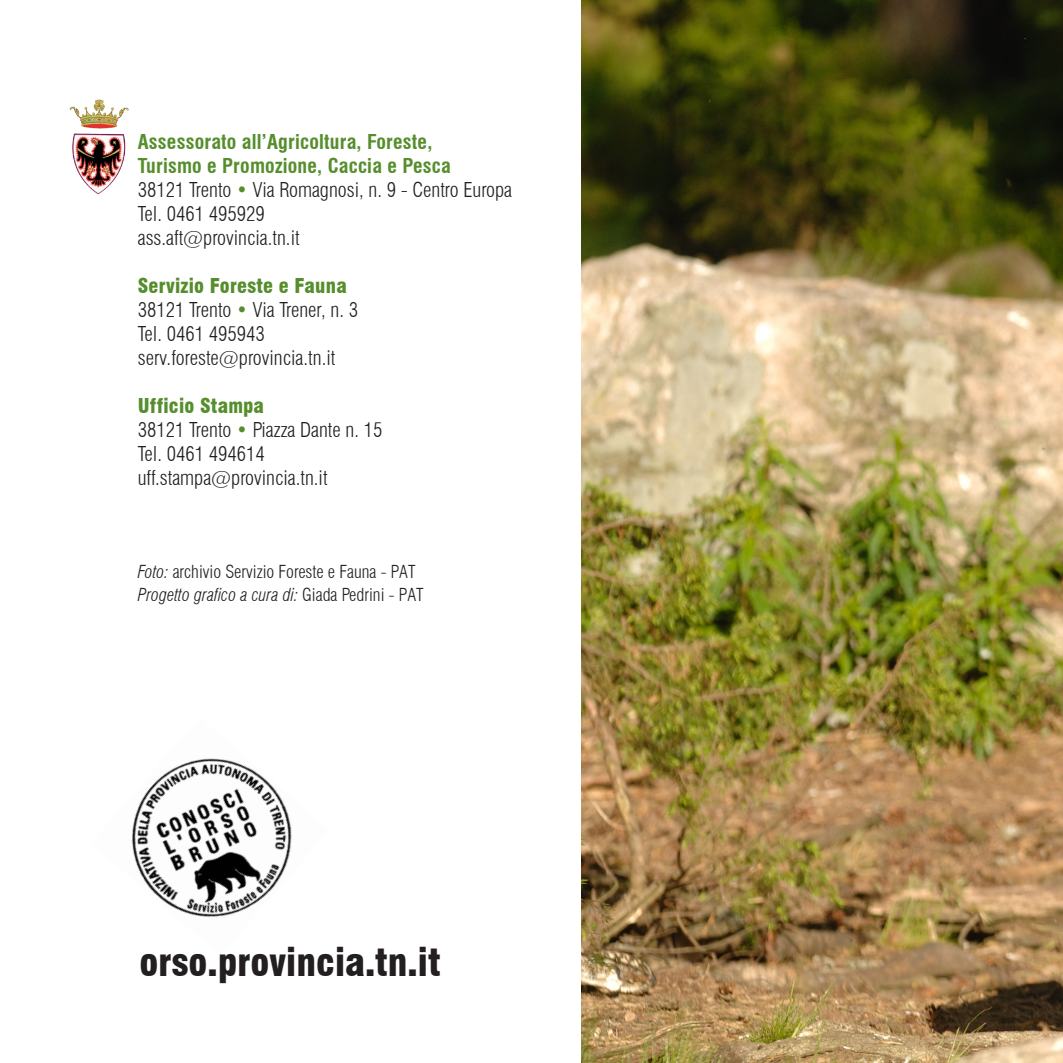
<style>
.page{position:relative;width:1063px;height:1063px;background:#fff}
.page>*{position:absolute;margin:0;border:0;box-sizing:border-box;transform-origin:0 0}
.t1{font:900 condensed 38.25px "Swiss 721 BT";color:#231f20}
.t2{font:300 condensed 20px "Swiss 721 BT";color:#231f20}
.t3{font:700 condensed 20px "Swiss 721 BT";letter-spacing:.01em;color:#568e2d}
.t4{font:900 condensed 20px "Swiss 721 BT";letter-spacing:.01em;color:#568e2d}
.t5{font:italic 300 condensed 17.5px "Swiss 721 BT";color:#231f20}
.t6{font:300 condensed 17.5px "Swiss 721 BT";color:#231f20}
.s1{color:#568e2d}
.s2{font-style:italic}
.s3{font-style:normal}
</style>
<div class="page">
<img style="left:131px;top:758px;width:161px;height:159px">
<img style="left:79px;top:99px;width:20px;height:18px">
<img style="left:581px;top:0;width:482px;height:1063px">
<p class="t3" style="left:138px;top:130px;width:296px">Assessorato all’Agricoltura, Foreste,</p>
<p class="t3" style="left:138px;top:154px;width:314px">Turismo e Promozione, Caccia e Pesca</p>
<p class="t2" style="left:138px;top:178px;width:376px">38121 Trento <span class="s1">•</span> Via Romagnosi, n. 9 - Centro Europa</p>
<p class="t2" style="left:138px;top:202px;width:129px">Tel. 0461 495929</p>
<p class="t2" style="left:138px;top:226px;width:163px">ass.aft@provincia.tn.it</p>
<p class="t4" style="left:138px;top:274px;width:210px">Servizio Foreste e Fauna</p>
<p class="t2" style="left:138px;top:298px;width:222px">38121 Trento <span class="s1">•</span> Via Trener, n. 3</p>
<p class="t2" style="left:138px;top:322px;width:129px">Tel. 0461 495943</p>
<p class="t2" style="left:138px;top:346px;width:199px">serv.foreste@provincia.tn.it</p>
<p class="t4" style="left:138px;top:394px;width:128px">Ufficio Stampa</p>
<p class="t2" style="left:138px;top:418px;width:246px">38121 Trento <span class="s1">•</span> Piazza Dante n. 15</p>
<p class="t2" style="left:138px;top:442px;width:129px">Tel. 0461 494614</p>
<p class="t2" style="left:138px;top:466px;width:191px">uff.stampa@provincia.tn.it</p>
<p class="t6" style="left:138px;top:561px;width:279px"><span class="s2">Foto:</span> archivio Servizio Foreste e Fauna - PAT</p>
<p class="t5" style="left:138px;top:584px;width:287px">Progetto grafico a cura di: <span class="s3">Giada Pedrini - PAT</span></p>
<p class="t1" style="left:140px;top:939px;width:303px">orso.provincia.tn.it</p>
</div>
